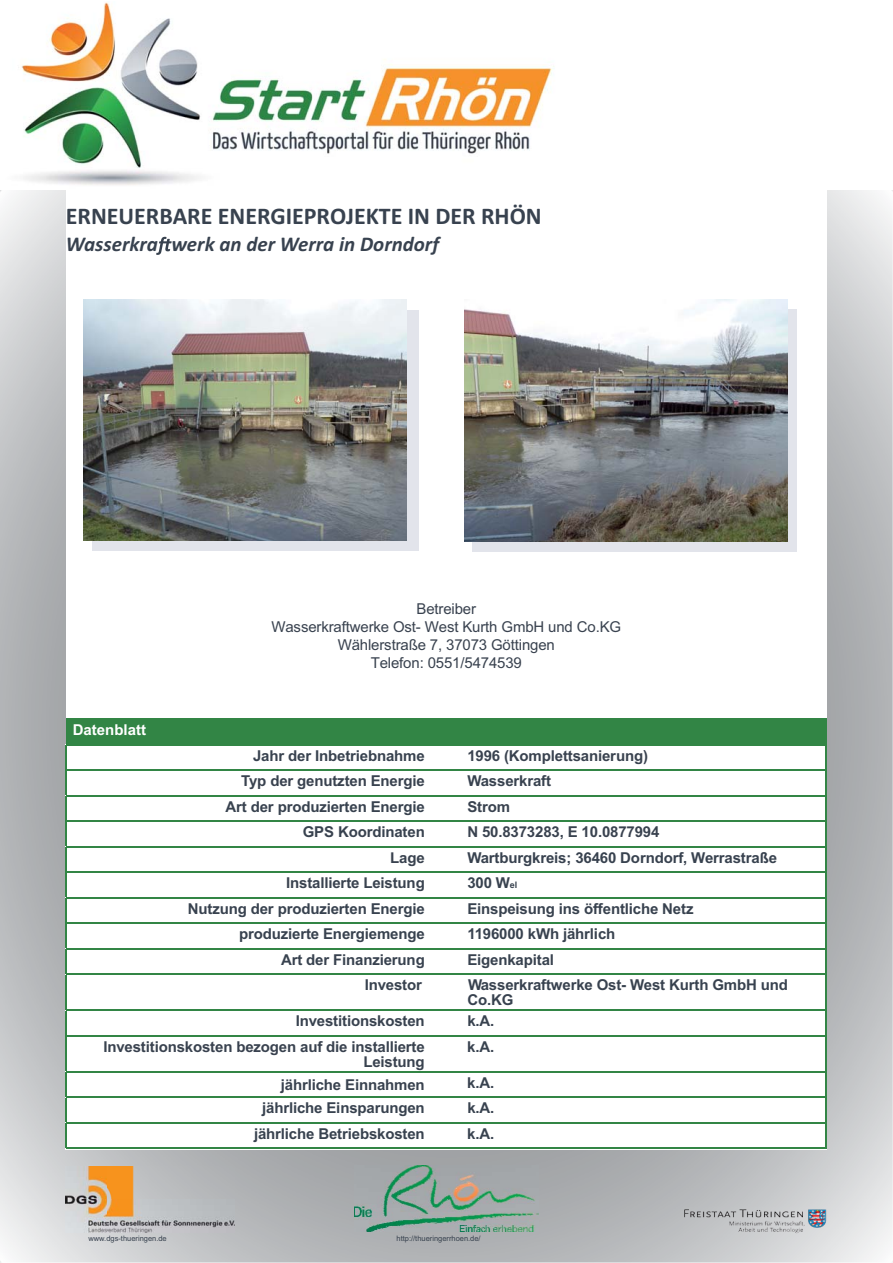
<style>
.page{position:relative;width:893px;height:1263px;background:#fff}
.page>*{position:absolute;margin:0;border:0;box-sizing:border-box;transform-origin:0 0}
.t1{font:700 24px "Calibri";color:#38424f}
.t2{font:italic 700 21px "Calibri";color:#38424f}
.t3{font:700 15px/15px "Arial";letter-spacing:-.01em;color:#38424f}
.t4{font:700 15px/15px "Arial";letter-spacing:-.01em;color:#39424f;text-align:right}
.t5{font:15px/18px "Arial";letter-spacing:-.01em;color:#39424f;text-align:center}
.t6{font:700 15px "Arial";color:#fff}
.t7{font:7.5px "Arial";color:#38424f}
.s1{font-size:9px}
</style>
<div class="page">
<img style="left:0;top:190px;width:893px;height:1073px">
<div style="left:67px;top:189px;width:760px;height:960px;background:#fff"></div>
<div style="left:472px;top:310px;width:324px;height:242px;background:#e2e4eb"></div>
<div style="left:92px;top:311px;width:327px;height:240px;background:#e2e4eb"></div>
<div style="left:66px;top:718px;width:761px;height:26px;background:#328545"></div>
<hr style="left:66px;top:769px;width:760px;height:2px;background:#328545">
<hr style="left:66px;top:795px;width:760px;height:1px;background:#328545">
<hr style="left:66px;top:820px;width:760px;height:2px;background:#328545">
<hr style="left:66px;top:846px;width:760px;height:1px;background:#328545">
<hr style="left:66px;top:871px;width:760px;height:2px;background:#328545">
<hr style="left:66px;top:897px;width:760px;height:1px;background:#328545">
<hr style="left:66px;top:922px;width:760px;height:2px;background:#328545">
<hr style="left:66px;top:948px;width:760px;height:1px;background:#328545">
<hr style="left:66px;top:973px;width:760px;height:2px;background:#328545">
<hr style="left:66px;top:1010px;width:760px;height:1px;background:#328545">
<hr style="left:66px;top:1035px;width:760px;height:2px;background:#328545">
<hr style="left:66px;top:1071px;width:760px;height:2px;background:#328545">
<hr style="left:66px;top:1097px;width:760px;height:1px;background:#328545">
<hr style="left:66px;top:1122px;width:760px;height:2px;background:#328545">
<hr style="left:66px;top:744px;width:760px;height:1px;background:#328545">
<svg style="left:66px;top:745px;width:1px;height:228px"></svg>
<svg style="left:825px;top:745px;width:1px;height:228px"></svg>
<hr style="left:66px;top:975px;width:1px;height:35px;background:#328545">
<hr style="left:825px;top:975px;width:1px;height:35px;background:#328545">
<svg style="left:66px;top:1011px;width:1px;height:24px"></svg>
<svg style="left:825px;top:1011px;width:1px;height:24px"></svg>
<hr style="left:66px;top:1037px;width:1px;height:34px;background:#328545">
<hr style="left:825px;top:1037px;width:1px;height:34px;background:#328545">
<svg style="left:66px;top:1073px;width:1px;height:75px"></svg>
<svg style="left:825px;top:1073px;width:1px;height:75px"></svg>
<hr style="left:66px;top:1148px;width:760px;height:1px;background:#328545">
<svg style="left:156px;top:237px;width:16px;height:18px"></svg>
<img style="left:84px;top:299px;width:322px;height:242px">
<img style="left:464px;top:299px;width:323px;height:242px">
<img style="left:354px;top:1165px;width:184px;height:67px">
<img style="left:66px;top:1166px;width:168px;height:66px">
<img style="left:21px;top:2px;width:533px;height:183px">
<img style="left:683px;top:1207px;width:144px;height:29px">
<h1 class="t1" style="left:66px;top:201px;width:477px">ERNEUERBARE ENERGIEPROJEKTE IN DER RHÖN</h1>
<h2 class="t2" style="left:66px;top:232px;width:375px">Wasserkra werk an der Werra in Dorndorf</h2>
<p class="t6" style="left:73px;top:724px;width:75px">Datenblatt</p>
<p class="t5" style="left:271px;top:601px;width:351px">Betreiber<br>Wasserkraftwerke Ost- West Kurth GmbH und Co.KG<br>Wählerstraße 7, 37073 Göttingen<br>Telefon: 0551/5474539</p>
<p class="t3" style="left:253px;top:749px;width:173px">Jahr der Inbetriebnahme</p>
<p class="t4" style="left:467px;top:749px;width:182px">1996 (Komplettsanierung)</p>
<p class="t4" style="left:241px;top:775px;width:185px">Typ der genutzten Energie</p>
<p class="t3" style="left:467px;top:775px;width:85px">Wasserkraft</p>
<p class="t3" style="left:226px;top:800px;width:201px">Art der produzierten Energie</p>
<p class="t4" style="left:467px;top:800px;width:44px">Strom</p>
<p class="t3" style="left:303px;top:826px;width:124px">GPS Koordinaten</p>
<p class="t4" style="left:467px;top:826px;width:194px">N 50.8373283, E 10.0877994</p>
<p class="t4" style="left:390px;top:851px;width:36px">Lage</p>
<p class="t3" style="left:467px;top:851px;width:311px">Wartburgkreis; 36460 Dorndorf, Werrastraße</p>
<p class="t4" style="left:286px;top:877px;width:140px">Installierte Leistung</p>
<p class="t3" style="left:467px;top:877px;width:51px">300 W<span class="s1">el</span></p>
<p class="t3" style="left:188px;top:902px;width:238px">Nutzung der produzierten Energie</p>
<p class="t3" style="left:467px;top:902px;width:228px">Einspeisung ins öffentliche Netz</p>
<p class="t3" style="left:239px;top:928px;width:187px">produzierte Energiemenge</p>
<p class="t3" style="left:467px;top:928px;width:149px">1196000 kWh jährlich</p>
<p class="t3" style="left:281px;top:953px;width:145px">Art der Finanzierung</p>
<p class="t3" style="left:467px;top:953px;width:88px">Eigenkapital</p>
<p class="t3" style="left:365px;top:979px;width:59px">Investor</p>
<p class="t3" style="left:467px;top:979px;width:322px">Wasserkraftwerke Ost- West Kurth GmbH und<br>Co.KG</p>
<p class="t3" style="left:296px;top:1015px;width:131px">Investitionskosten</p>
<p class="t3" style="left:467px;top:1015px;width:29px">k.A.</p>
<p class="t4" style="left:103px;top:1040px;width:323px">Investitionskosten bezogen auf die installierte<br>Leistung</p>
<p class="t3" style="left:467px;top:1040px;width:29px">k.A.</p>
<p class="t4" style="left:281px;top:1079px;width:145px">jährliche Einnahmen</p>
<p class="t3" style="left:467px;top:1077px;width:29px">k.A.</p>
<p class="t3" style="left:262px;top:1102px;width:164px">jährliche Einsparungen</p>
<p class="t3" style="left:467px;top:1102px;width:29px">k.A.</p>
<p class="t3" style="left:254px;top:1128px;width:172px">jährliche Betriebskosten</p>
<p class="t3" style="left:467px;top:1128px;width:29px">k.A.</p>
<p class="t7" style="left:88px;top:1236px;width:80px">www.dgs-thueringen.de</p>
<p class="t7" style="left:396px;top:1236px;width:86px">http://thueringerrhoen.de/</p>
</div>
